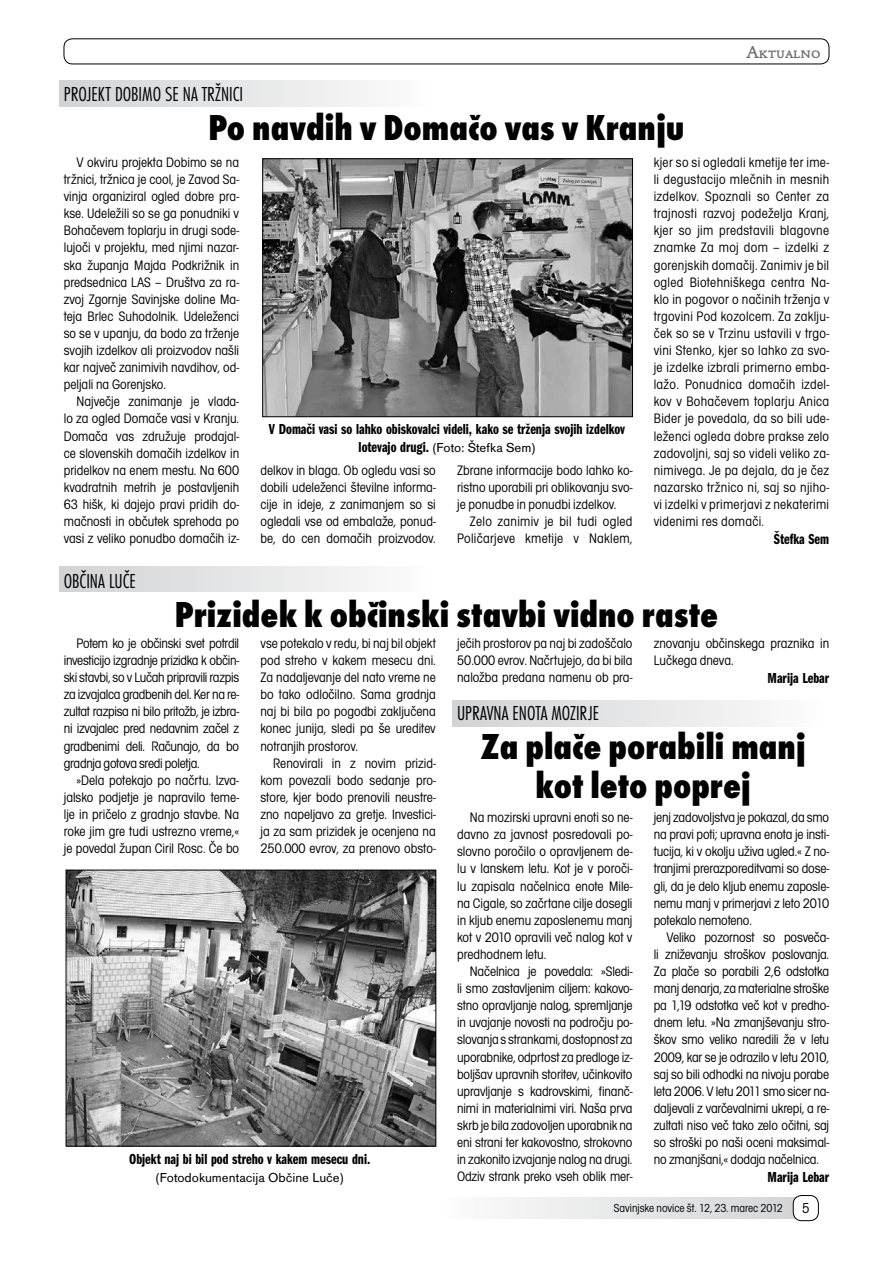
<style>
.page{position:relative;width:893px;height:1263px;background:#fff}
.page>*{position:absolute;margin:0;border:0;box-sizing:border-box;transform-origin:0 0}
.t1{font:37.5px/39px "Futura TEE Extr Bold Cond";color:#000;text-align:center}
.t2{font:21px "Futura TEE Ligh Cond";color:#000}
.t3{font:18px "Golden Typ SC Itc TEE Orig";color:#6d6e71}
.t4{font:15px "Franklin Got Itc TEE Demi Comp";color:#000}
.t5{font:condensed 15px "Avant Gar Got Itc TEE";color:#000}
.t6{font:condensed 14.25px/17.1px "Avant Gar Got Itc TEE";color:#000;text-align:justify}
.t7{font:condensed 14.25px/17.1px "Avant Gar Got Itc TEE";letter-spacing:.02em;color:#000;text-align:right}
.t8{font:13.5px "Accius TEE";color:#000}
.t9{font:condensed 12px "Avant Gar Got Itc TEE";color:#000}
.s1{font-family:"Franklin Got Itc TEE Demi Comp";font-size:15px}
</style>
<div class="page">
<div style="left:443px;top:1197px;width:372px;height:22px;background:linear-gradient(to right,#fdfdfd,#d0d1d3)"></div>
<div style="left:793px;top:1195px;width:25px;height:26px;background:#fff;border-radius:9px"></div>
<div style="left:793px;top:1195px;width:26px;height:26px;border:1px solid #000;border-radius:9px"></div>
<div style="left:64px;top:39px;width:765px;height:25px;border:1px solid #000;border-radius:9px"></div>
<div style="left:453px;top:701px;width:370px;height:25px;background:linear-gradient(to right,#d1d2d4,#fcfcfc)"></div>
<div style="left:60px;top:566px;width:369px;height:26px;background:linear-gradient(to right,#d1d2d4,#fcfcfc)"></div>
<div style="left:60px;top:81px;width:369px;height:25px;background:linear-gradient(to right,#d1d2d4,#fcfcfc)"></div>
<img style="left:265px;top:161px;width:366px;height:254px">
<div style="left:263px;top:159px;width:370px;height:258px;border:1px solid #000"></div>
<img style="left:68px;top:872px;width:366px;height:272px">
<div style="left:66px;top:870px;width:370px;height:276px;border:1px solid #000"></div>
<h2 class="t2" style="left:64px;top:82px;width:181px">PROJEKT DOBIMO SE NA TRŽNICI</h2>
<h1 class="t1" style="left:208px;top:108px;width:478px">Po navdih v Domačo vas v Kranju</h1>
<p class="t3" style="left:746px;top:42px;width:76px">Aktualno</p>
<p class="t6" style="left:64px;top:154px;width:177px;text-indent:13px">V okviru projekta Dobimo se na tržnici, tržnica je cool, je Zavod Sa&shy;vinja organiziral ogled dobre pra&shy;kse. Udeležili so se ga ponudniki v Bohačevem toplarju in drugi sode&shy;lujoči v projektu, med njimi nazar&shy;ska županja Majda Podkrižnik in predsednica LAS – Društva za ra&shy;zvoj Zgornje Savinjske doline Ma&shy;teja Brlec Suhodolnik. Udeleženci so se v upanju, da bodo za trženje svojih izdelkov ali proizvodov našli kar največ zanimivih navdihov, od&shy;peljali na Gorenjsko.</p>
<p class="t6" style="left:64px;top:393px;width:177px;text-indent:13px">Največje zanimanje je vlada&shy;lo za ogled Domače vasi v Kranju.<br>Domača vas združuje prodajal&shy;ce slovenskih domačih izdelkov in pridelkov na enem mestu. Na 600 kvadratnih metrih je postavljenih 63 hišk, ki dajejo pravi pridih do&shy;mačnosti in občutek sprehoda po vasi z veliko ponudbo domačih iz-</p>
<h2 class="t2" style="left:64px;top:568px;width:74px">OBČINA LUČE</h2>
<p class="t4" style="left:269px;top:421px;width:358px">V Domači vasi so lahko obiskovalci videli, kako se trženja svojih izdelkov</p>
<p class="t8" style="left:359px;top:440px;width:178px"><span class="s1">lotevajo drugi.</span> (Foto: Štefka Sem)</p>
<p class="t6" style="left:260px;top:461px;width:177px">delkov in blaga. Ob ogledu vasi so dobili udeleženci številne informa&shy;cije in ideje, z zanimanjem so si ogledali vse od embalaže, ponud&shy;be, do cen domačih proizvodov.</p>
<p class="t6" style="left:457px;top:461px;width:177px">Zbrane informacije bodo lahko ko&shy;ristno uporabili pri oblikovanju svo&shy;je ponudbe in ponudbi izdelkov.</p>
<p class="t7" style="left:457px;top:513px;width:177px">Zelo zanimiv je bil tudi ogled<br>Poličarjeve kmetije v Naklem,</p>
<p class="t6" style="left:654px;top:154px;width:177px">kjer so si ogledali kmetije ter ime&shy;li degustacijo mlečnih in mesnih izdelkov. Spoznali so Center za trajnosti razvoj podeželja Kranj, kjer so jim predstavili blagovne znamke Za moj dom – izdelki z gorenjskih domačij. Zanimiv je bil ogled Biotehniškega centra Na&shy;klo in pogovor o načinih trženja v trgovini Pod kozolcem. Za zaklju&shy;ček so se v Trzinu ustavili v trgo&shy;vini Stenko, kjer so lahko za svo&shy;je izdelke izbrali primerno emba&shy;lažo. Ponudnica domačih izdel&shy;kov v Bohačevem toplarju Anica Bider je povedala, da so bili ude&shy;leženci ogleda dobre prakse zelo zadovoljni, saj so videli veliko za&shy;nimivega. Je pa dejala, da je čez nazarsko tržnico ni, saj so njiho&shy;vi izdelki v primerjavi z nekaterimi videnimi res domači.</p>
<p class="t4" style="left:774px;top:531px;width:57px">Štefka Sem</p>
<h1 class="t1" style="left:175px;top:595px;width:545px">Prizidek k občinski stavbi vidno raste</h1>
<p class="t6" style="left:64px;top:635px;width:177px;text-indent:13px">Potem ko je občinski svet potrdil investicijo izgradnje prizidka k občin&shy;ski stavbi, so v Lučah pripravili razpis za izvajalca gradbenih del. Ker na re&shy;zultat razpisa ni bilo pritožb, je izbra&shy;ni izvajalec pred nedavnim začel z gradbenimi deli. Računajo, da bo gradnja gotova sredi poletja.</p>
<p class="t6" style="left:64px;top:772px;width:177px;text-indent:13px">»Dela potekajo po načrtu. Izva&shy;jalsko podjetje je napravilo teme&shy;lje in pričelo z gradnjo stavbe. Na roke jim gre tudi ustrezno vreme,« je povedal župan Ciril Rosc. Če bo</p>
<p class="t6" style="left:260px;top:635px;width:177px">vse potekalo v redu, bi naj bil objekt pod streho v kakem mesecu dni.<br>Za nadaljevanje del nato vreme ne bo tako odločilno. Sama gradnja naj bi bila po pogodbi zaključena konec junija, sledi pa še ureditev notranjih prostorov.</p>
<p class="t6" style="left:260px;top:754px;width:177px;text-indent:13px">Renovirali in z novim prizid&shy;kom povezali bodo sedanje pro&shy;store, kjer bodo prenovili neustre&shy;zno napeljavo za gretje. Investici&shy;ja za sam prizidek je ocenjena na 250.000 evrov, za prenovo obsto-</p>
<p class="t4" style="left:129px;top:1150px;width:243px">Objekt naj bi bil pod streho v kakem mesecu dni.</p>
<p class="t8" style="left:156px;top:1170px;width:189px">(Fotodokumentacija Občine Luče)</p>
<p class="t6" style="left:457px;top:635px;width:177px">ječih prostorov pa naj bi zadoščalo 50.000 evrov. Načrtujejo, da bi bila naložba predana namenu ob pra-</p>
<p class="t6" style="left:654px;top:635px;width:177px">znovanju občinskega praznika in<br>Lučkega dneva.</p>
<p class="t4" style="left:767px;top:669px;width:63px">Marija Lebar</p>
<h2 class="t2" style="left:457px;top:701px;width:143px">UPRAVNA ENOTA MOZIRJE</h2>
<h1 class="t1" style="left:480px;top:728px;width:327px">Za plače porabili manj kot leto poprej</h1>
<p class="t6" style="left:457px;top:809px;width:177px;text-indent:13px">Na mozirski upravni enoti so ne&shy;davno za javnost posredovali po&shy;slovno poročilo o opravljenem de&shy;lu v lanskem letu. Kot je v poroči&shy;lu zapisala načelnica enote Mile&shy;na Cigale, so začrtane cilje dosegli in kljub enemu zaposlenemu manj kot v 2010 opravili več nalog kot v predhodnem letu.</p>
<p class="t6" style="left:457px;top:963px;width:177px;text-indent:13px">Načelnica je povedala: »Sledi&shy;li smo zastavljenim ciljem: kakovo&shy;stno opravljanje nalog, spremljanje in uvajanje novosti na področju po&shy;slovanja s strankami, dostopnost za uporabnike, odprtost za predloge iz&shy;boljšav upravnih storitev, učinkovito upravljanje s kadrovskimi, finanč&shy;nimi in materialnimi viri. Naša prva skrb je bila zadovoljen uporabnik na eni strani ter kakovostno, strokovno in zakonito izvajanje nalog na drugi.<br>Odziv strank preko vseh oblik mer-</p>
<p class="t6" style="left:654px;top:809px;width:177px">jenj zadovoljstva je pokazal, da smo na pravi poti; upravna enota je insti&shy;tucija, ki v okolju uživa ugled.« Z no&shy;tranjimi prerazporeditvami so dose&shy;gli, da je delo kljub enemu zaposle&shy;nemu manj v primerjavi z leto 2010 potekalo nemoteno.</p>
<p class="t6" style="left:654px;top:929px;width:177px;text-indent:13px">Veliko pozornost so posveča&shy;li zniževanju stroškov poslovanja.<br>Za plače so porabili 2,6 odstotka manj denarja, za materialne stroške pa 1,19 odstotka več kot v predho&shy;dnem letu. »Na zmanjševanju stro&shy;škov smo veliko naredili že v letu 2009, kar se je odrazilo v letu 2010, saj so bili odhodki na nivoju porabe leta 2006. V letu 2011 smo sicer na&shy;daljevali z varčevalnimi ukrepi, a re&shy;zultati niso več tako zelo očitni, saj so stroški po naši oceni maksimal&shy;no zmanjšani,« dodaja načelnica.</p>
<p class="t4" style="left:767px;top:1169px;width:63px">Marija Lebar</p>
<p class="t9" style="left:614px;top:1201px;width:170px">Savinjske novice št. 12, 23. marec 2012</p>
<p class="t5" style="left:802px;top:1199px;width:9px">5</p>
</div>
